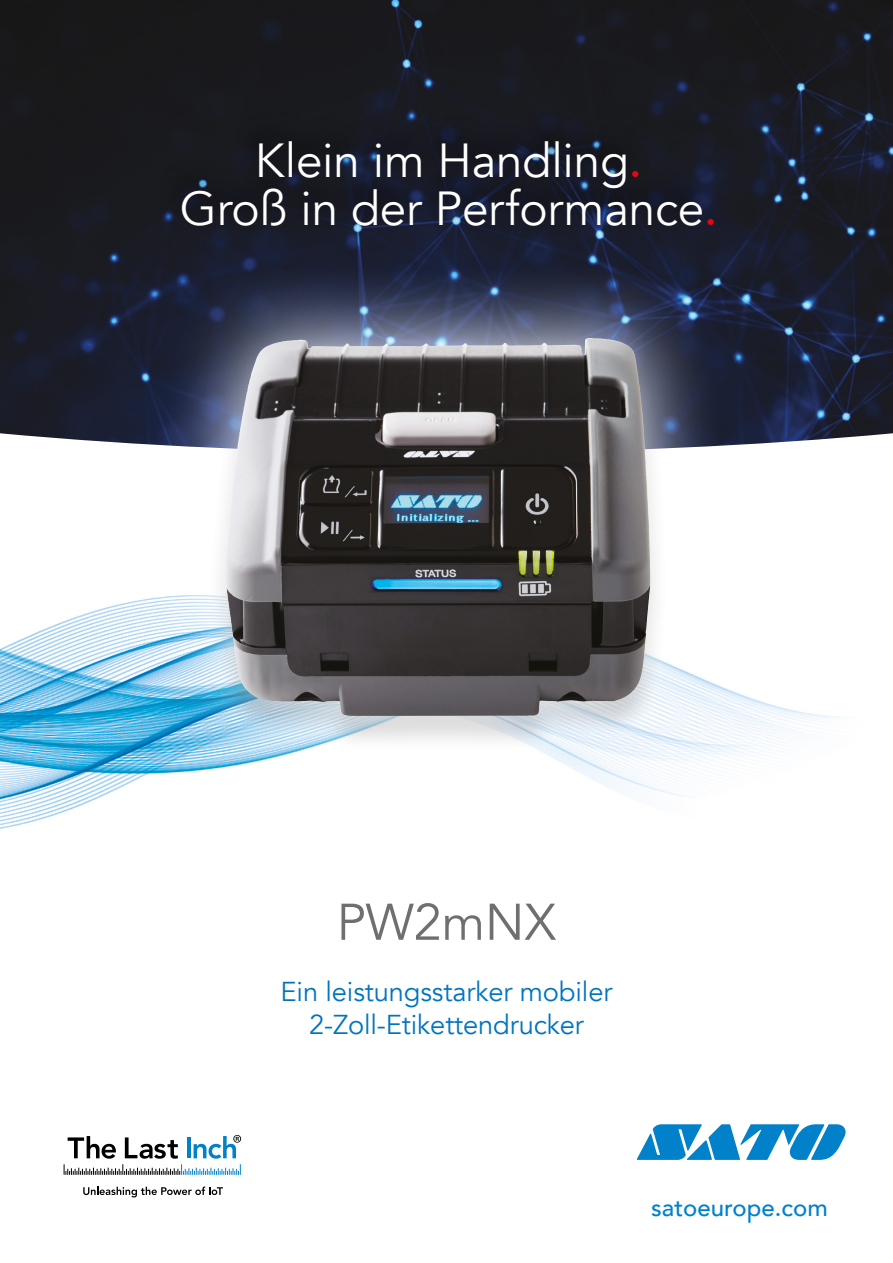
<style>
.page{position:relative;width:893px;height:1263px;background:#fff}
.page>*{position:absolute;margin:0;border:0;box-sizing:border-box;transform-origin:0 0}
.t1{font:51px "Avenir";letter-spacing:-.005em;color:#706f6f}
.t2{font:47.7px/48px "Avenir";letter-spacing:-.005em;color:#fff;text-align:center}
.t3{font:27.3px/32.7px "Avenir";letter-spacing:-.005em;color:#0075bf;text-align:center}
.t4{font:500 24px "Avenir";color:#0081c9}
.s1{font-weight:500;color:#e30613}
</style>
<div class="page">
<img style="left:0;top:0;width:893px;height:446px">
<div style="left:158px;top:109px;width:570px;height:124px;background:#000;opacity:.75"></div>
<svg style="left:637px;top:1124px;width:209px;height:36px"></svg>
<svg style="left:83px;top:1186px;width:140px;height:11px"></svg>
<svg style="left:64px;top:1135px;width:177px;height:40px"></svg>
<img style="left:0;top:599px;width:842px;height:230px">
<svg style="left:148px;top:263px;width:581px;height:532px"></svg>
<img style="left:279px;top:338px;width:309px;height:17px">
<h2 class="t2" style="left:180px;top:137px;width:539px">Klein im Handling<span class="s1">.<br></span>Groß in der Performance<span class="s1">.</span></h2>
<h1 class="t1" style="left:337px;top:892px;width:221px">PW2mNX</h1>
<p class="t3" style="left:281px;top:976px;width:333px">Ein leistungsstarker mobiler<br>2-Zoll-Etikettendrucker</p>
<p class="t4" style="left:651px;top:1187px;width:178px">satoeurope.com</p>
</div>
